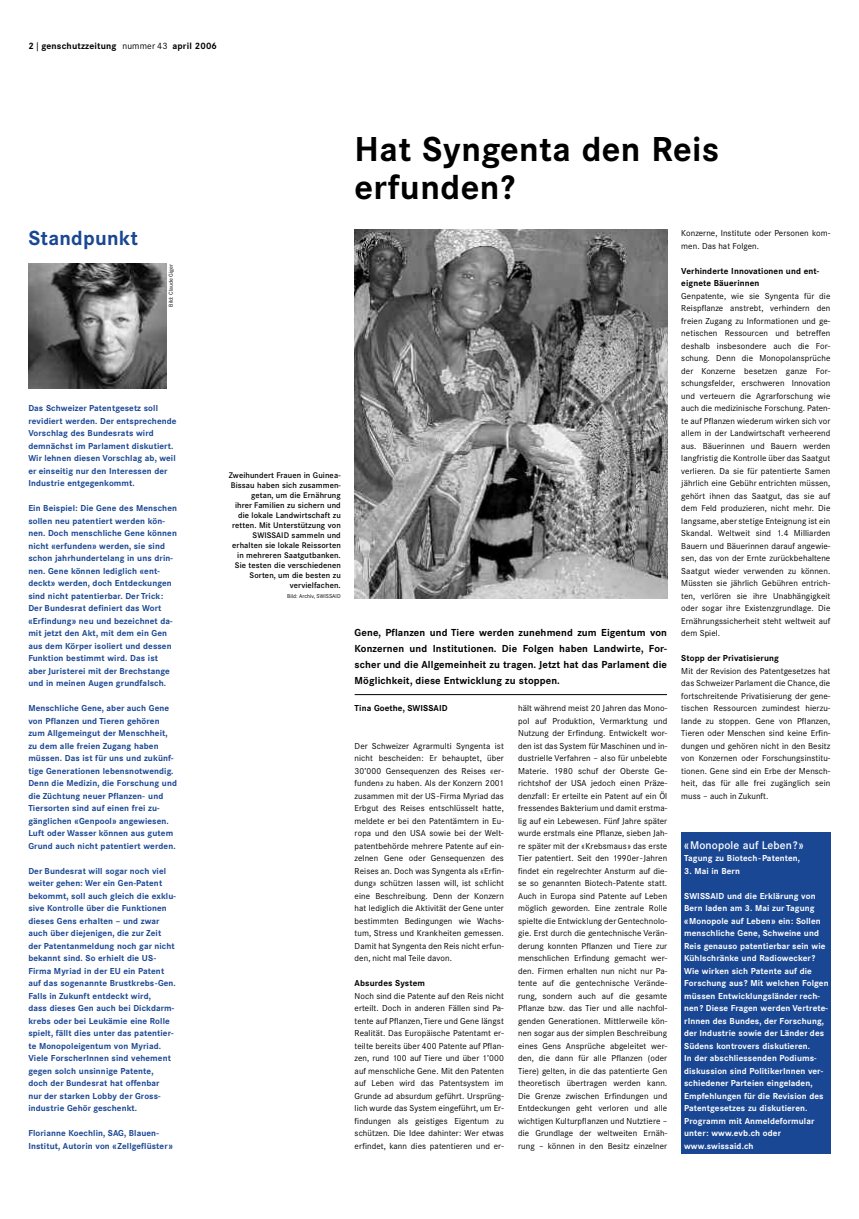
<style>
.page{position:relative;width:859px;height:1219px;background:#fff}
.page>*{position:absolute;margin:0;border:0;box-sizing:border-box;transform-origin:0 0}
.t1{font:700 34px/37.5px "Corporate SBQ";letter-spacing:.01em;color:#000}
.t2{font:700 20px "Corporate SBQ";letter-spacing:.01em;color:#1a4793}
.t3{font:500 11px "Corporate SBQ";letter-spacing:.01em;color:#fff}
.t4{font:700 10px/16px "Corporate SBQ";letter-spacing:.01em;color:#000;text-align:justify}
.t5{font:700 9px "Corporate SBQ";letter-spacing:.02em;color:#000}
.t6{font:8.5px/12.5px "Corporate SBQ";letter-spacing:.01em;color:#000;text-align:justify}
.t7{font:700 8.5px/12.5px "Corporate SBQ";letter-spacing:.01em;color:#1a4793}
.t8{font:700 8.5px/12.5px "Corporate SBQ";letter-spacing:.01em;color:#fff}
.t9{font:700 8.5px/12.5px "Corporate SBQ";letter-spacing:.01em;color:#000}
.t10{font:500 8px/10px "Corporate SBQ";letter-spacing:.01em;color:#000;text-align:right}
.t11{font:5.5px "Corporate SBQ";letter-spacing:.01em;color:#000}
.s1{font-weight:400}
</style>
<div class="page">
<hr style="left:355px;top:694px;width:312px;height:1px;background:#000">
<img style="left:28px;top:264px;width:139px;height:125px">
<img style="left:355px;top:229px;width:312px;height:370px">
<div style="left:681px;top:833px;width:150px;height:321px;background:#1a4793"></div>
<p class="t5" style="left:28px;top:43px;width:190px">2 | genschutzzeitung <span class="s1">nummer 43</span> april 2006</p>
<h2 class="t2" style="left:28px;top:231px;width:111px">Standpunkt</h2>
<p class="t11" style="left:169px;top:307px;width:44px;rotate:-90deg">Bild: Claude Giger</p>
<p class="t7" style="left:28px;top:403px;width:150px">Das Schweizer Patentgesetz soll revidiert werden. Der entsprechende Vorschlag des Bundesrats wird demnächst im Parlament diskutiert.<br>Wir lehnen diesen Vorschlag ab, weil er einseitig nur den Interessen der Industrie entgegenkommt.</p>
<p class="t7" style="left:28px;top:503px;width:150px">Ein Beispiel: Die Gene des Menschen sollen neu patentiert werden kön&shy;nen. Doch menschliche Gene können nicht «erfunden» werden, sie sind schon jahrhundertelang in uns drin&shy;nen. Gene können lediglich «ent&shy;deckt» werden, doch Entdeckungen sind nicht patentierbar. Der Trick:<br>Der Bundesrat definiert das Wort «Erfindung» neu und bezeichnet da&shy;mit jetzt den Akt, mit dem ein Gen aus dem Körper isoliert und dessen Funktion bestimmt wird. Das ist aber Juristerei mit der Brechstange und in meinen Augen grundfalsch.</p>
<p class="t7" style="left:28px;top:703px;width:150px">Menschliche Gene, aber auch Gene von Pflanzen und Tieren gehören zum Allgemeingut der Menschheit, zu dem alle freien Zugang haben müssen. Das ist für uns und zukünf&shy;tige Generationen lebensnotwendig.<br>Denn die Medizin, die Forschung und die Züchtung neuer Pflanzen- und Tiersorten sind auf einen frei zu&shy;gänglichen «Genpool» angewiesen.<br>Luft oder Wasser können aus gutem Grund auch nicht patentiert werden.</p>
<p class="t7" style="left:28px;top:865px;width:149px">Der Bundesrat will sogar noch viel weiter gehen: Wer ein Gen-Patent bekommt, soll auch gleich die exklu&shy;sive Kontrolle über die Funktionen dieses Gens erhalten – und zwar auch über diejenigen, die zur Zeit der Patentanmeldung noch gar nicht bekannt sind. So erhielt die US-Firma Myriad in der EU ein Patent auf das sogenannte Brustkrebs-Gen.<br>Falls in Zukunft entdeckt wird,<br>dass dieses Gen auch bei Dickdarm&shy;krebs oder bei Leukämie eine Rolle spielt, fällt dies unter das patentier&shy;te Monopoleigentum von Myriad.<br>Viele ForscherInnen sind vehement gegen solch unsinnige Patente,<br>doch der Bundesrat hat offenbar<br>nur der starken Lobby der Gross&shy;industrie Gehör geschenkt.</p>
<p class="t7" style="left:28px;top:1128px;width:146px">Florianne Koechlin, SAG, Blauen-<br>Institut, Autorin von «Zellgeflüster»</p>
<p class="t10" style="left:229px;top:470px;width:113px">Zweihundert Frauen in Guinea-<br>Bissau haben sich zusammen&shy;getan, um die Ernährung<br>ihrer Familien zu sichern und die lokale Landwirtschaft zu retten. Mit Unterstützung von<br>SWISSAID sammeln und erhalten sie lokale Reissorten in mehreren Saatgutbanken.<br>Sie testen die verschiedenen<br>Sorten, um die besten zu vervielfachen.</p>
<p class="t11" style="left:287px;top:594px;width:55px">Bild: Archiv, SWISSAID</p>
<h1 class="t1" style="left:355px;top:134px;width:366px">Hat Syngenta den Reis erfunden?</h1>
<p class="t4" style="left:355px;top:625px;width:314px">Gene, Pflanzen und Tiere werden zunehmend zum Eigentum von Konzernen und Institutionen. Die Folgen haben Landwirte, For&shy;scher und die Allgemeinheit zu tragen. Jetzt hat das Parlament die Möglichkeit, diese Entwicklung zu stoppen.</p>
<p class="t9" style="left:355px;top:703px;width:95px">Tina Goethe, SWISSAID</p>
<p class="t6" style="left:355px;top:740px;width:151px">Der Schweizer Agrarmulti Syngenta ist nicht bescheiden: Er behauptet, über 30’000 Gensequenzen des Reises «er&shy;funden» zu haben. Als der Konzern 2001 zusammen mit der US-Firma Myriad das Erbgut des Reises entschlüsselt hatte, meldete er bei den Patentämtern in Eu&shy;ropa und den USA sowie bei der Welt&shy;patentbehörde mehrere Patente auf ein&shy;zelnen Gene oder Gensequenzen des Reises an. Doch was Syngenta als «Erfin&shy;dung» schützen lassen will, ist schlicht eine Beschreibung. Denn der Konzern hat lediglich die Aktivität der Gene unter bestimmten Bedingungen wie Wachs&shy;tum, Stress und Krankheiten gemessen.<br>Damit hat Syngenta den Reis nicht erfun&shy;den, nicht mal Teile davon.</p>
<p class="t9" style="left:355px;top:978px;width:72px">Absurdes System</p>
<p class="t6" style="left:355px;top:990px;width:151px">Noch sind die Patente auf den Reis nicht erteilt. Doch in anderen Fällen sind Pa&shy;tente auf Pflanzen, Tiere und Gene längst Realität. Das Europäische Patentamt er&shy;teilte bereits über 400 Patente auf Pflan&shy;zen, rund 100 auf Tiere und über 1’000 auf menschliche Gene. Mit den Patenten auf Leben wird das Patentsystem im Grunde ad absurdum geführt. Ursprüng&shy;lich wurde das System eingeführt, um Er&shy;findungen als geistiges Eigentum zu schützen. Die Idee dahinter: Wer etwas erfindet, kann dies patentieren und er-</p>
<p class="t6" style="left:518px;top:703px;width:151px">hält während meist 20 Jahren das Mono&shy;pol auf Produktion, Vermarktung und Nutzung der Erfindung. Entwickelt wor&shy;den ist das System für Maschinen und in&shy;dustrielle Verfahren – also für unbelebte Materie. 1980 schuf der Oberste Ge&shy;richtshof der USA jedoch einen Präze&shy;denzfall: Er erteilte ein Patent auf ein Öl fressendes Bakterium und damit erstma&shy;lig auf ein Lebewesen. Fünf Jahre später wurde erstmals eine Pflanze, sieben Jah&shy;re später mit der «Krebsmaus» das erste Tier patentiert. Seit den 1990er-Jahren findet ein regelrechter Ansturm auf die&shy;se so genannten Biotech-Patente statt.<br>Auch in Europa sind Patente auf Leben möglich geworden. Eine zentrale Rolle spielte die Entwicklung der Gentechnolo&shy;gie. Erst durch die gentechnische Verän&shy;derung konnten Pflanzen und Tiere zur menschlichen Erfindung gemacht wer&shy;den. Firmen erhalten nun nicht nur Pa&shy;tente auf die gentechnische Verände&shy;rung, sondern auch auf die gesamte Pflanze bzw. das Tier und alle nachfol&shy;genden Generationen. Mittlerweile kön&shy;nen sogar aus der simplen Beschreibung eines Gens Ansprüche abgeleitet wer&shy;den, die dann für alle Pflanzen (oder Tiere) gelten, in die das patentierte Gen theoretisch übertragen werden kann.<br>Die Grenze zwischen Erfindungen und Entdeckungen geht verloren und alle wichtigen Kulturpflanzen und Nutztiere – die Grundlage der weltweiten Ernäh&shy;rung – können in den Besitz einzelner</p>
<p class="t6" style="left:681px;top:228px;width:151px">Konzerne, Institute oder Personen kom&shy;men. Das hat Folgen.</p>
<p class="t9" style="left:681px;top:265px;width:139px">Verhinderte Innovationen und ent&shy;eignete Bäuerinnen</p>
<p class="t6" style="left:681px;top:290px;width:151px">Genpatente, wie sie Syngenta für die Reispflanze anstrebt, verhindern den freien Zugang zu Informationen und ge&shy;netischen Ressourcen und betreffen deshalb insbesondere auch die For&shy;schung. Denn die Monopolansprüche der Konzerne besetzen ganze For&shy;schungsfelder, erschweren Innovation und verteuern die Agrarforschung wie auch die medizinische Forschung. Paten&shy;te auf Pflanzen wiederum wirken sich vor allem in der Landwirtschaft verheerend aus. Bäuerinnen und Bauern werden langfristig die Kontrolle über das Saatgut verlieren. Da sie für patentierte Samen jährlich eine Gebühr entrichten müssen, gehört ihnen das Saatgut, das sie auf dem Feld produzieren, nicht mehr. Die langsame, aber stetige Enteignung ist ein Skandal. Weltweit sind 1.4 Milliarden Bauern und Bäuerinnen darauf angewie&shy;sen, das von der Ernte zurückbehaltene Saatgut wieder verwenden zu können.<br>Müssten sie jährlich Gebühren entrich&shy;ten, verlören sie ihre Unabhängigkeit oder sogar ihre Existenzgrundlage. Die Ernährungssicherheit steht weltweit auf dem Spiel.</p>
<p class="t9" style="left:681px;top:653px;width:99px">Stopp der Privatisierung</p>
<p class="t6" style="left:681px;top:665px;width:151px">Mit der Revision des Patentgesetzes hat das Schweizer Parlament die Chance, die fortschreitende Privatisierung der gene&shy;tischen Ressourcen zumindest hierzu&shy;lande zu stoppen. Gene von Pflanzen, Tieren oder Menschen sind keine Erfin&shy;dungen und gehören nicht in den Besitz von Konzernen oder Forschungsinstitu&shy;tionen. Gene sind ein Erbe der Mensch&shy;heit, das für alle frei zugänglich sein muss – auch in Zukunft.</p>
<p class="t3" style="left:684px;top:841px;width:121px">«Monopole auf Leben?»</p>
<p class="t8" style="left:684px;top:853px;width:117px">Tagung zu Biotech-Patenten,</p>
<p class="t8" style="left:684px;top:865px;width:57px">3. Mai in Bern</p>
<p class="t8" style="left:684px;top:890px;width:146px">SWISSAID und die Erklärung von<br>Bern laden am 3. Mai zur Tagung «Monopole auf Leben» ein: Sollen menschliche Gene, Schweine und<br>Reis genauso patentierbar sein wie<br>Kühlschränke und Radiowecker?<br>Wie wirken sich Patente auf die<br>Forschung aus? Mit welchen Folgen müssen Entwicklungsländer rech&shy;nen? Diese Fragen werden Vertrete&shy;rInnen des Bundes, der Forschung, der Industrie sowie der Länder des<br>Südens kontrovers diskutieren.<br>In der abschliessenden Podiums&shy;diskussion sind PolitikerInnen ver&shy;schiedener Parteien eingeladen,<br>Empfehlungen für die Revision des<br>Patentgesetzes zu diskutieren.<br>Programm mit Anmeldeformular unter: www.evb.ch oder www.swissaid.ch</p>
</div>
